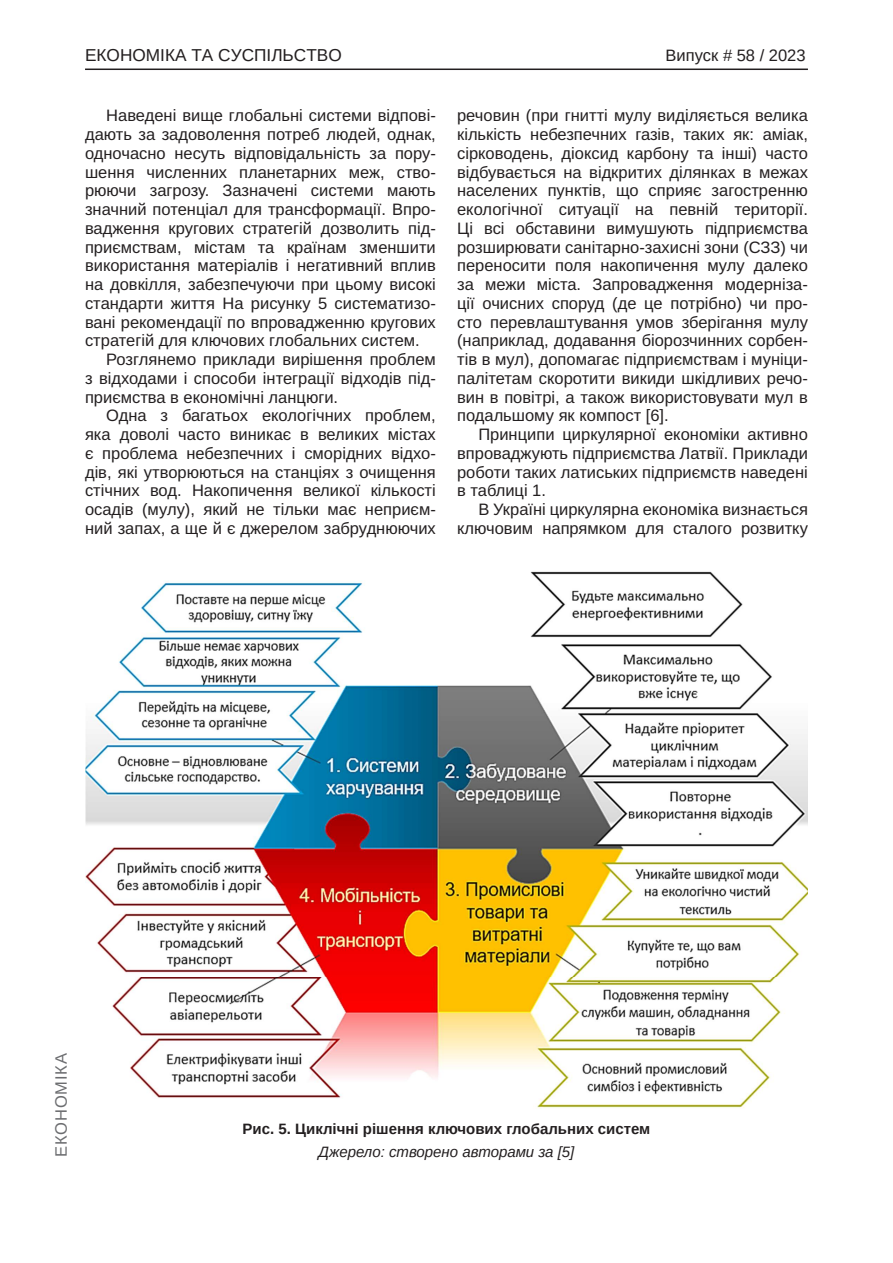
<style>
.page{position:relative;width:893px;height:1263px;background:#fff}
.page>*{position:absolute;margin:0;border:0;box-sizing:border-box;transform-origin:0 0}
.t1{font:17.25px "Arimo";color:#231f20}
.Текст_основной_G{font:16.5px/18.8px "Arimo";color:#231f20;text-align:justify}
.t2{font:16.5px "Arimo";color:#231f20}
.t3{font:16.5px "Arimo";letter-spacing:.05em;color:#6c6d70}
.Рисунок_N{font:700 15px "Arimo";color:#231f20}
.Джерело{font:italic 15px "Arimo";color:#231f20}
.s1{font-style:inherit}
</style>
<div class="page">
<hr style="left:85px;top:69px;width:723px;height:1px;background:#231f20">
<img style="left:85px;top:571px;width:723px;height:538px">
<p class="t1" style="left:85px;top:45px;width:258px">ЕКОНОМІКА ТА СУСПІЛЬСТВО</p>
<p class="t2" style="left:665px;top:46px;width:142px">Випуск # 58 / 2023</p>
<p class="Текст_основной_G" style="left:85px;top:106px;width:352px;text-indent:21px">Наведені вище глобальні системи відпові&shy;дають за задоволення потреб людей, однак, одночасно несуть відповідальність за пору&shy;шення численних планетарних меж, ство&shy;рюючи загрозу. Зазначені системи мають значний потенціал для трансформації. Впро&shy;вадження кругових стратегій дозволить під&shy;приємствам, містам та країнам зменшити використання матеріалів і негативний вплив на довкілля, забезпечуючи при цьому високі стандарти життя На рисунку 5 систематизо&shy;вані рекомендації по впровадженню кругових стратегій для ключових глобальних систем.</p>
<p class="Текст_основной_G" style="left:85px;top:350px;width:352px;text-indent:21px">Розглянемо приклади вирішення проблем з відходами і способи інтеграції відходів під&shy;приємства в економічні ланцюги.</p>
<p class="Текст_основной_G" style="left:85px;top:406px;width:352px;text-indent:21px">Одна з багатьох екологічних проблем, яка доволі часто виникає в великих містах є проблема небезпечних і сморідних відхо&shy;дів, які утворюються на станціях з очищення стічних вод. Накопичення великої кількості осадів (мулу), який не тільки має неприєм&shy;ний запах, а ще й є джерелом забруднюючих</p>
<p class="Текст_основной_G" style="left:457px;top:106px;width:352px">речовин (при гнитті мулу виділяється велика кількість небезпечних газів, таких як: аміак, сірководень, діоксид карбону та інші) часто відбувається на відкритих ділянках в межах населених пунктів, що сприяє загостренню екологічної ситуації на певній території.<br>Ці всі обставини вимушують підприємства розширювати санітарно-захисні зони (СЗЗ) чи переносити поля накопичення мулу далеко за межи міста. Запровадження модерніза&shy;ції очисних споруд (де це потрібно) чи про&shy;сто перевлаштування умов зберігання мулу (наприклад, додавання біорозчинних сорбен&shy;тів в мул), допомагає підприємствам і муніци&shy;палітетам скоротити викиди шкідливих речо&shy;вин в повітрі, а також використовувати мул в подальшому як компост [<span class="s1">6].</span></p>
<p class="Текст_основной_G" style="left:457px;top:425px;width:352px;text-indent:21px">Принципи циркулярної економіки активно впроваджують підприємства Латвії. Приклади роботи таких латиських підприємств наведені в таблиці 1.</p>
<p class="Текст_основной_G" style="left:457px;top:500px;width:352px;text-align:right">В Україні циркулярна економіка визнається ключовим напрямком для сталого розвитку</p>
<p class="t3" style="left:52px;top:1157px;width:105px;rotate:-90deg">ЕКОНОМІКА</p>
<p class="Рисунок_N" style="left:243px;top:1118px;width:409px">Рис. 5. Циклічні рішення ключових глобальних систем</p>
<p class="Джерело" style="left:318px;top:1141px;width:257px">Джерело: cтворено авторами за [5]</p>
</div>
